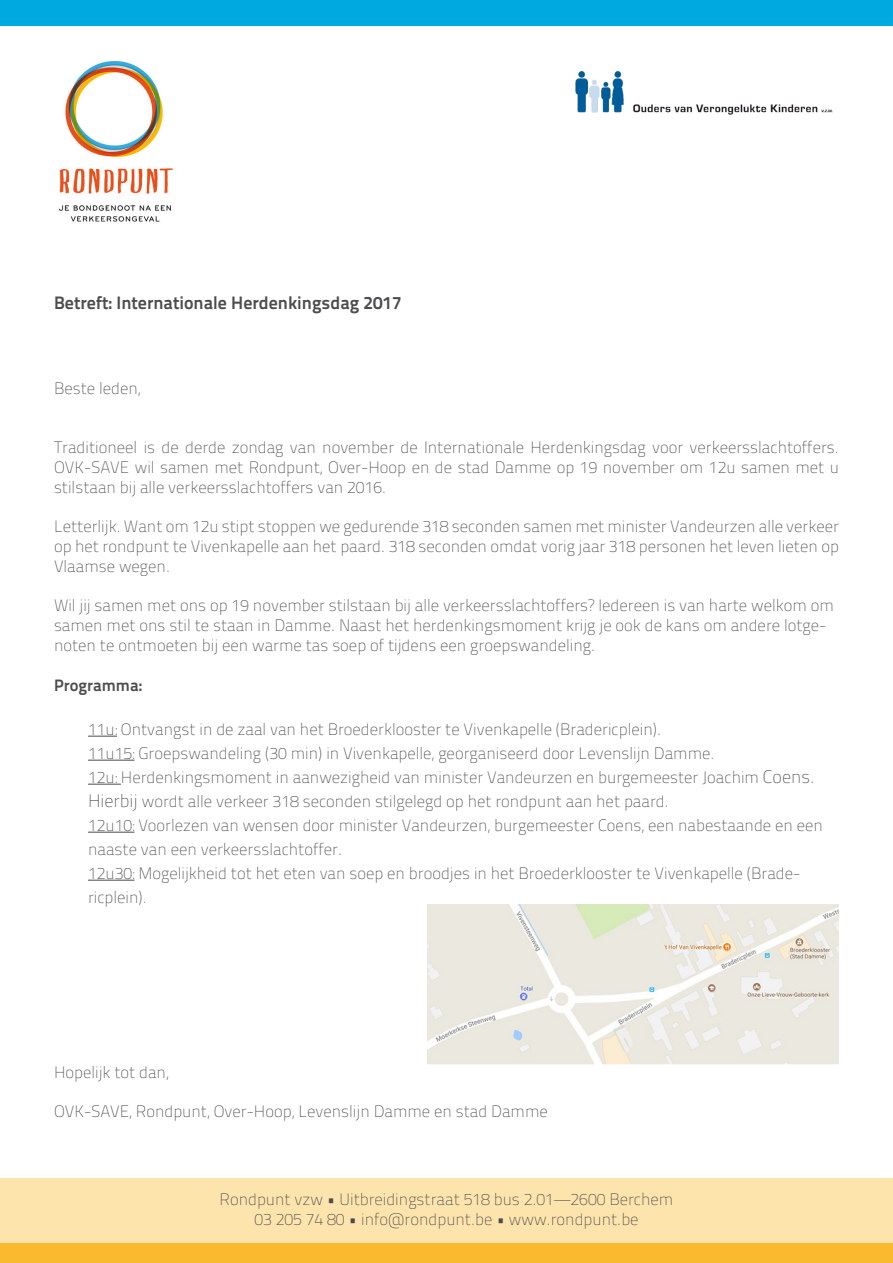
<style>
.page{position:relative;width:893px;height:1263px;background:#fff}
.page>*{position:absolute;margin:0;border:0;box-sizing:border-box;transform-origin:0 0}
.t1{font:18px "Titillium Text 22 L 800 wt";color:#4b4c4d}
.t2{font:16.5px/19.8px "Titillium Text 22 L 1 wt";color:#4b4c4d}
.t3{font:16.5px "Titillium Text 22 L 800 wt";color:#4b4c4d}
.s1{font-size:18px}
</style>
<div class="page">
<div style="left:0;top:0;width:893px;height:26px;background:#00a9e0"></div>
<div style="left:0;top:1244px;width:893px;height:19px;background:#faba2f"></div>
<div style="left:0;top:1179px;width:893px;height:65px;background:#fde3ac"></div>
<img style="left:59px;top:61px;width:114px;height:161px">
<svg style="left:88px;top:736px;width:29px;height:1px"></svg>
<hr style="left:88px;top:760px;width:47px;height:1px;background:#4b4c4d">
<hr style="left:88px;top:784px;width:33px;height:1px;background:#4b4c4d">
<hr style="left:88px;top:832px;width:47px;height:1px;background:#4b4c4d">
<hr style="left:88px;top:880px;width:47px;height:1px;background:#4b4c4d">
<img style="left:575px;top:71px;width:258px;height:44px">
<img style="left:428px;top:904px;width:410px;height:160px">
<p class="t1" style="left:54px;top:289px;width:349px">Betreft: Internationale Herdenkingsdag 2017</p>
<p class="t2" style="left:54px;top:377px;width:88px">Beste leden,</p>
<p class="t2" style="left:54px;top:437px;width:786px;text-align:justify">Traditioneel is de derde zondag van november de Internationale Herdenkingsdag voor verkeersslachtoffers.<br>OVK-SAVE wil samen met Rondpunt, Over-Hoop en de stad Damme op 19 november om 12u samen met u stilstaan bij alle verkeersslachtoffers van 2016.</p>
<p class="t2" style="left:54px;top:516px;width:786px;text-align:justify">Letterlijk. Want om 12u stipt stoppen we gedurende 318 seconden samen met minister Vandeurzen alle verkeer op het rondpunt te Vivenkapelle aan het paard. 318 seconden omdat vorig jaar 318 personen het leven lieten op Vlaamse wegen.</p>
<p class="t2" style="left:54px;top:595px;width:781px">Wil jij samen met ons op 19 november stilstaan bij alle verkeersslachtoffers? Iedereen is van harte welkom om samen met ons stil te staan in Damme. Naast het herdenkingsmoment krijg je ook de kans om andere lotge&shy;noten te ontmoeten bij een warme tas soep of tijdens een groepswandeling.</p>
<p class="t3" style="left:54px;top:672px;width:90px">Programma:</p>
<p class="t2" style="left:88px;top:718px;width:575px">11u: Ontvangst in de zaal van het Broederklooster te Vivenkapelle (Bradericplein).</p>
<p class="t2" style="left:88px;top:742px;width:628px">11u15: Groepswandeling (30 min) in Vivenkapelle, georganiseerd door Levenslijn Damme.</p>
<p class="t2" style="left:88px;top:764px;width:728px;line-height:24px">12u: Herdenkingsmoment in aanwezigheid van minister Vandeurzen en burgemeester Joachim <span class="s1">Coens.<br>Hierbij</span> wordt alle verkeer 318 seconden stilgelegd op het rondpunt aan het paard.</p>
<p class="t2" style="left:88px;top:812px;width:737px;line-height:24px">12u10: Voorlezen van wensen door minister Vandeurzen, burgemeester Coens, een nabestaande en een naaste van een verkeersslachtoffer.</p>
<p class="t2" style="left:88px;top:860px;width:714px;line-height:24px">12u30: Mogelijkheid tot het eten van soep en broodjes in het Broederklooster te Vivenkapelle (Brade&shy;ricplein).</p>
<p class="t2" style="left:54px;top:1061px;width:116px">Hopelijk tot dan,</p>
<p class="t2" style="left:54px;top:1101px;width:495px">OVK-SAVE, Rondpunt, Over-Hoop, Levenslijn Damme en stad Damme</p>
<p class="t2" style="left:220px;top:1189px;width:455px">Rondpunt vzw • Uitbreidingstraat 518 bus 2.01—2600 Berchem</p>
<p class="t2" style="left:254px;top:1209px;width:386px">03 205 74 80 • info@rondpunt.be • www.rondpunt.be</p>
</div>
